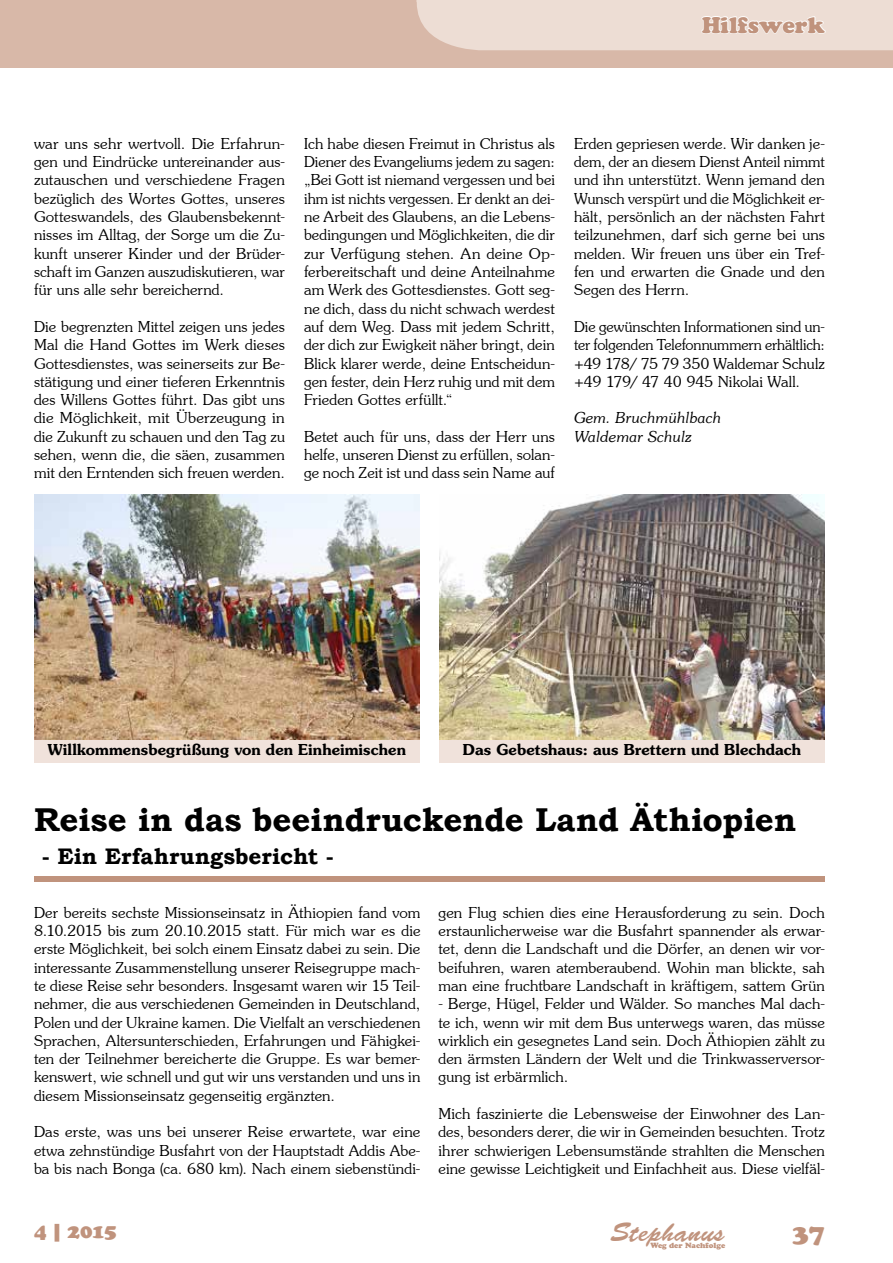
<style>
.page{position:relative;width:893px;height:1263px;background:#fff}
.page>*{position:absolute;margin:0;border:0;box-sizing:border-box;transform-origin:0 0}
.t1{font:700 33px "Bookman Old Style";letter-spacing:-.005em;color:#000}
.t2{font:27px "Banff Plain";letter-spacing:.02em;color:#c0937d}
.t3{font:25.5px "Cooper Black Std";color:#c0937d}
.t4{font:700 22.5px "Bookman Old Style";letter-spacing:.005em;color:#000}
.t5{font:22.5px "Cooper Black Std";color:#c0937d}
.t6{font:900 21px "Cooper";color:#c0937d}
.t7{font:15px/18.3px "Southern Plain";letter-spacing:.005em;color:#000;text-align:justify}
.t8{font:700 15px "Southern";letter-spacing:.005em;color:#000}
.t9{font:italic 15px/18.3px "Southern";letter-spacing:-.01em;color:#000}
.t10{font:7.5px "Cooper Black Std";color:#c0937d}
</style>
<div class="page">
<div style="left:1px;top:0;width:892px;height:68px;background:#d8b8a8"></div>
<svg style="left:416px;top:0;width:477px;height:51px;background:#ecdcd3"></svg>
<div style="left:34px;top:737px;width:386px;height:26px;background:#f0e2db"></div>
<div style="left:439px;top:737px;width:386px;height:26px;background:#f0e2db"></div>
<img style="left:439px;top:494px;width:386px;height:246px">
<img style="left:34px;top:494px;width:386px;height:246px">
<div style="left:34px;top:876px;width:791px;height:6px;background:#c0937d"></div>
<h3 class="t5" style="left:702px;top:11px;width:125px">Hilfswerk</h3>
<p class="t7" style="left:34px;top:134px;width:252px">war uns sehr wertvoll. Die Erfahrun&shy;gen und Eindrücke untereinander aus&shy;zutauschen und verschiedene Fragen bezüglich des Wortes Gottes, unseres Gotteswandels, des Glaubensbekennt&shy;nisses im Alltag, der Sorge um die Zu&shy;kunft unserer Kinder und der Brüder&shy;schaft im Ganzen auszudiskutieren, war für uns alle sehr bereichernd.</p>
<p class="t7" style="left:34px;top:317px;width:252px">Die begrenzten Mittel zeigen uns jedes Mal die Hand Gottes im Werk dieses Gottesdienstes, was seinerseits zur Be&shy;stätigung und einer tieferen Erkenntnis des Willens Gottes führt. Das gibt uns die Möglichkeit, mit Überzeugung in die Zukunft zu schauen und den Tag zu sehen, wenn die, die säen, zusammen mit den Erntenden sich freuen werden.</p>
<p class="t7" style="left:304px;top:134px;width:252px">Ich habe diesen Freimut in Christus als Diener des Evangeliums jedem zu sagen: „Bei Gott ist niemand vergessen und bei ihm ist nichts vergessen. Er denkt an dei&shy;ne Arbeit des Glaubens, an die Lebens&shy;bedingungen und Möglichkeiten, die dir zur Verfügung stehen. An deine Op&shy;ferbereitschaft und deine Anteilnahme am Werk des Gottesdienstes. Gott seg&shy;ne dich, dass du nicht schwach werdest auf dem Weg. Dass mit jedem Schritt, der dich zur Ewigkeit näher bringt, dein Blick klarer werde, deine Entscheidun&shy;gen fester, dein Herz ruhig und mit dem Frieden Gottes erfüllt.“</p>
<p class="t7" style="left:304px;top:427px;width:252px">Betet auch für uns, dass der Herr uns helfe, unseren Dienst zu erfüllen, solan&shy;ge noch Zeit ist und dass sein Name auf</p>
<p class="t7" style="left:574px;top:134px;width:252px">Erden gepriesen werde. Wir danken je&shy;dem, der an diesem Dienst Anteil nimmt und ihn unterstützt. Wenn jemand den Wunsch verspürt und die Möglichkeit er&shy;hält, persönlich an der nächsten Fahrt teilzunehmen, darf sich gerne bei uns melden. Wir freuen uns über ein Tref&shy;fen und erwarten die Gnade und den Segen des Herrn.</p>
<p class="t7" style="left:574px;top:317px;width:252px">Die gewünschten Informationen sind un&shy;ter folgenden Telefonnummern erhältlich: +49 178/ 75 79 350 Waldemar Schulz +49 179/ 47 40 945 Nikolai Wall.</p>
<p class="t9" style="left:574px;top:409px;width:149px">Gem. Bruchmühlbach<br>Waldemar Schulz</p>
<p class="t8" style="left:48px;top:740px;width:360px">Willkommensbegrüßung von den Einheimischen</p>
<p class="t8" style="left:463px;top:740px;width:340px">Das Gebetshaus: aus Brettern und Blechdach</p>
<h1 class="t1" style="left:34px;top:795px;width:764px">Reise in das beeindruckende Land Äthiopien</h1>
<h3 class="t4" style="left:42px;top:840px;width:294px">- Ein Erfahrungsbericht -</h3>
<p class="t7" style="left:34px;top:903px;width:388px">Der bereits sechste Missionseinsatz in Äthiopien fand vom 8.10.2015 bis zum 20.10.2015 statt. Für mich war es die erste Möglichkeit, bei solch einem Einsatz dabei zu sein. Die interessante Zusammenstellung unserer Reisegruppe mach&shy;te diese Reise sehr besonders. Insgesamt waren wir 15 Teil&shy;nehmer, die aus verschiedenen Gemeinden in Deutschland, Polen und der Ukraine kamen. Die Vielfalt an verschiedenen Sprachen, Altersunterschieden, Erfahrungen und Fähigkei&shy;ten der Teilnehmer bereicherte die Gruppe. Es war bemer&shy;kenswert, wie schnell und gut wir uns verstanden und uns in diesem Missionseinsatz gegenseitig ergänzten.</p>
<p class="t7" style="left:34px;top:1122px;width:388px">Das erste, was uns bei unserer Reise erwartete, war eine etwa zehnstündige Busfahrt von der Hauptstadt Addis Abe&shy;ba bis nach Bonga (ca. 680 km). Nach einem siebenstündi-</p>
<p class="t7" style="left:438px;top:903px;width:388px">gen Flug schien dies eine Herausforderung zu sein. Doch erstaunlicherweise war die Busfahrt spannender als erwar&shy;tet, denn die Landschaft und die Dörfer, an denen wir vor&shy;beifuhren, waren atemberaubend. Wohin man blickte, sah man eine fruchtbare Landschaft in kräftigem, sattem Grün</p>
<p class="t7" style="left:438px;top:994px;width:388px">- Berge, Hügel, Felder und Wälder. So manches Mal dach&shy;te ich, wenn wir mit dem Bus unterwegs waren, das müsse wirklich ein gesegnetes Land sein. Doch Äthiopien zählt zu den ärmsten Ländern der Welt und die Trinkwasserversor&shy;gung ist erbärmlich.</p>
<p class="t7" style="left:438px;top:1104px;width:388px">Mich faszinierte die Lebensweise der Einwohner des Lan&shy;des, besonders derer, die wir in Gemeinden besuchten. Trotz ihrer schwierigen Lebensumstände strahlten die Menschen eine gewisse Leichtigkeit und Einfachheit aus. Diese vielfäl-</p>
<h3 class="t6" style="left:34px;top:1218px;width:84px">4 | 2015</h3>
<h2 class="t2" style="left:610px;top:1217px;width:116px">Stephanus</h2>
<p class="t10" style="left:650px;top:1241px;width:76px">Weg der Nachfolge</p>
<h3 class="t3" style="left:793px;top:1218px;width:34px">37</h3>
</div>
